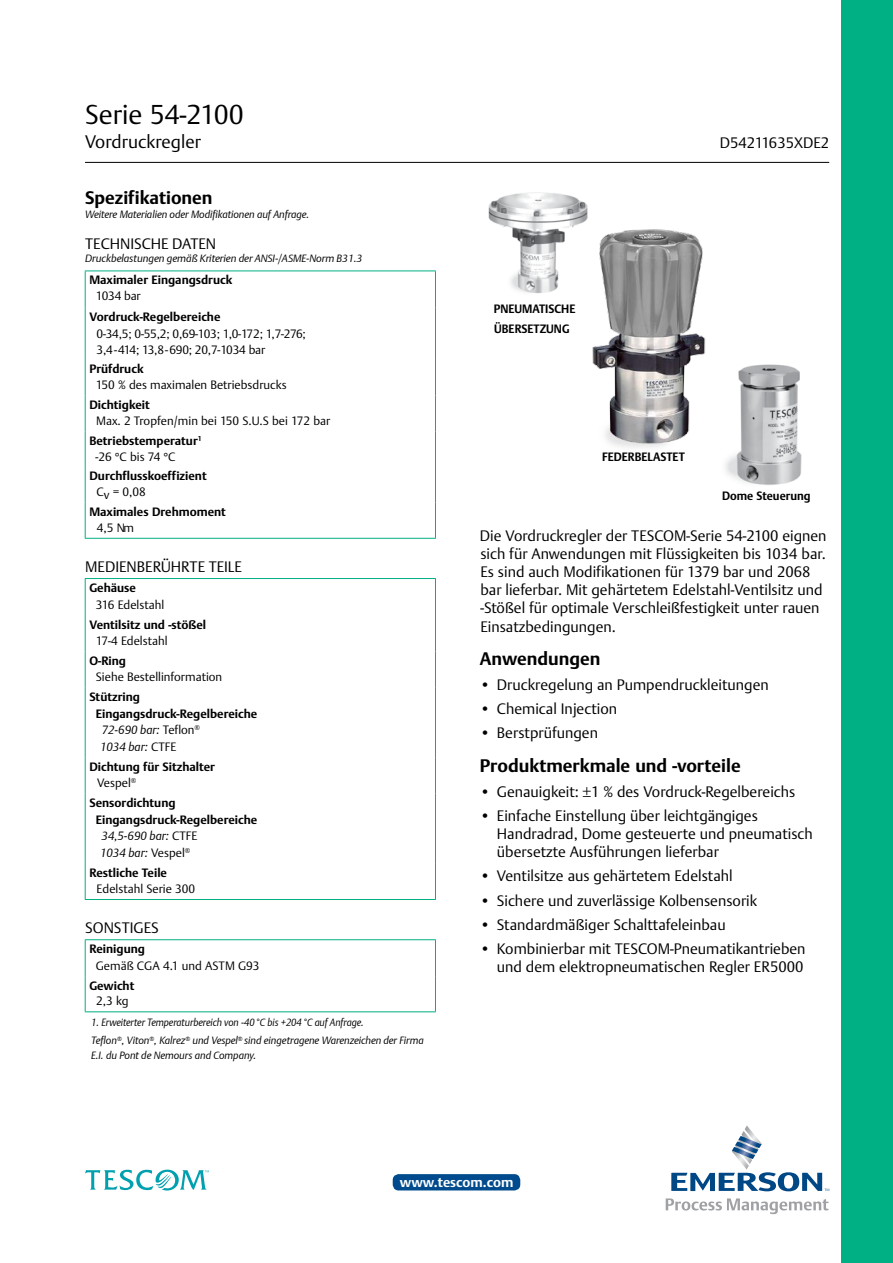
<style>
.page{position:relative;width:893px;height:1263px;background:#fff}
.page>*{position:absolute;margin:0;border:0;box-sizing:border-box;transform-origin:0 0}
.t1{font:300 27px "DTL Argo T";color:#000}
.t2{font:700 18px "DTL Argo T";color:#000}
.t3{font:300 18px "DTL Argo T";color:#000}
.t4{font:300 15px/18px "DTL Argo T";color:#000}
.t5{font:700 13.5px "DTL Argo T";color:#fff}
.t6{font:300 12px/15.8px "DTL Argo T";color:#000}
.t7{font:700 12px/16.5px "DTL Argo T";color:#000}
.t8{font:italic 12px/16.5px "DTL Argo T Light";color:#000}
.t9{font:700 12px/19.5px "DTL Argo T";color:#000;scale:.95 1}
.t10{font:italic 10.5px "DTL Argo T Light";letter-spacing:-.005em;color:#000}
.t11{font:italic 10.5px/18.5px "DTL Argo T Light";letter-spacing:-.005em;color:#000;scale:.95 1}
.s1{font-weight:700}
.s2{font-family:"DTL Argo T";font-weight:300;font-style:normal}
.s3{font-weight:300}
</style>
<div class="page">
<div style="left:842px;top:0;width:51px;height:1263px;background:#00b085"></div>
<hr style="left:85px;top:162px;width:744px;height:1px;background:#000">
<hr style="left:85px;top:271px;width:351px;height:1px;background:#00b085">
<hr style="left:435px;top:308px;width:1px;height:52px;background:#00b085">
<hr style="left:85px;top:538px;width:351px;height:1px;background:#00b085">
<hr style="left:85px;top:271px;width:1px;height:37px;background:#00b085">
<hr style="left:435px;top:271px;width:1px;height:37px;background:#00b085">
<hr style="left:85px;top:308px;width:1px;height:52px;background:#00b085">
<hr style="left:85px;top:360px;width:1px;height:36px;background:#00b085">
<hr style="left:435px;top:360px;width:1px;height:36px;background:#00b085">
<hr style="left:85px;top:396px;width:1px;height:35px;background:#00b085">
<hr style="left:435px;top:396px;width:1px;height:35px;background:#00b085">
<hr style="left:85px;top:431px;width:1px;height:36px;background:#00b085">
<hr style="left:435px;top:431px;width:1px;height:36px;background:#00b085">
<hr style="left:85px;top:467px;width:1px;height:36px;background:#00b085">
<hr style="left:435px;top:467px;width:1px;height:36px;background:#00b085">
<hr style="left:85px;top:503px;width:1px;height:35px;background:#00b085">
<hr style="left:435px;top:503px;width:1px;height:35px;background:#00b085">
<hr style="left:85px;top:578px;width:351px;height:1px;background:#00b085">
<hr style="left:85px;top:579px;width:1px;height:36px;background:#00b085">
<hr style="left:435px;top:579px;width:1px;height:36px;background:#00b085">
<hr style="left:85px;top:615px;width:1px;height:36px;background:#00b085">
<hr style="left:435px;top:615px;width:1px;height:36px;background:#00b085">
<hr style="left:85px;top:651px;width:1px;height:37px;background:#00b085">
<hr style="left:435px;top:651px;width:1px;height:37px;background:#00b085">
<hr style="left:85px;top:688px;width:1px;height:69px;background:#00b085">
<hr style="left:435px;top:688px;width:1px;height:69px;background:#00b085">
<hr style="left:85px;top:757px;width:1px;height:37px;background:#00b085">
<hr style="left:435px;top:757px;width:1px;height:37px;background:#00b085">
<hr style="left:85px;top:794px;width:1px;height:69px;background:#00b085">
<hr style="left:435px;top:794px;width:1px;height:69px;background:#00b085">
<hr style="left:85px;top:863px;width:1px;height:36px;background:#00b085">
<hr style="left:435px;top:863px;width:1px;height:36px;background:#00b085">
<hr style="left:85px;top:899px;width:351px;height:1px;background:#00b085">
<hr style="left:85px;top:939px;width:351px;height:1px;background:#00b085">
<hr style="left:85px;top:940px;width:1px;height:36px;background:#00b085">
<hr style="left:435px;top:940px;width:1px;height:36px;background:#00b085">
<hr style="left:85px;top:976px;width:1px;height:35px;background:#00b085">
<hr style="left:435px;top:976px;width:1px;height:35px;background:#00b085">
<hr style="left:85px;top:1011px;width:351px;height:1px;background:#00b085">
<img style="left:488px;top:192px;width:100px;height:101px">
<img style="left:571px;top:218px;width:135px;height:230px">
<img style="left:725px;top:364px;width:77px;height:121px">
<svg style="left:671px;top:1125px;width:158px;height:66px"></svg>
<svg style="left:666px;top:1198px;width:162px;height:16px"></svg>
<svg style="left:85px;top:1170px;width:124px;height:20px"></svg>
<div style="left:393px;top:1174px;width:127px;height:16px;background:#004b8d;border-radius:6px"></div>
<h1 class="t1" style="left:85px;top:98px;width:160px">Serie 54-2100</h1>
<p class="t3" style="left:85px;top:131px;width:117px">Vordruckregler</p>
<p class="t4" style="left:720px;top:133px;width:111px">D54211635XDE2</p>
<p class="t2" style="left:85px;top:187px;width:129px">Spezifikationen</p>
<p class="t10" style="left:85px;top:208px;width:226px">Weitere Materialien oder Modifikationen auf Anfrage.</p>
<p class="t4" style="left:85px;top:234px;width:132px">TECHNISCHE DATEN</p>
<p class="t10" style="left:85px;top:252px;width:279px">Druckbelastungen gemäß Kriterien der ANSI-/ASME-Norm B31.3</p>
<p class="t7" style="left:89px;top:272px;width:145px">Maximaler Eingangsdruck</p>
<p class="t6" style="left:96px;top:288px;width:46px">1034 bar</p>
<p class="t7" style="left:89px;top:309px;width:133px">Vordruck-Regelbereiche</p>
<p class="t6" style="left:97px;top:326px;width:211px">0-34,5; 0-55,2; 0,69-103; 1,0-172; 1,7-276;<br>3,4-414; 13,8-690; 20,7-1034 bar</p>
<p class="t7" style="left:89px;top:361px;width:56px">Prüfdruck</p>
<p class="t6" style="left:96px;top:377px;width:193px">150 % des maximalen Betriebsdrucks</p>
<p class="t7" style="left:89px;top:397px;width:62px">Dichtigkeit</p>
<p class="t6" style="left:89px;top:411px;width:242px;line-height:20px;text-indent:7px">Max. 2 Tropfen/min bei 150 S.U.S bei 172 bar<br><span class="s1">Betriebstemperatur</span><sup>1</sup></p>
<p class="t6" style="left:95px;top:448px;width:82px">-26 °C bis 74 °C</p>
<p class="t7" style="left:89px;top:468px;width:119px">Durchflusskoeffizient</p>
<p class="t6" style="left:97px;top:484px;width:51px">Cv = 0,08</p>
<p class="t7" style="left:89px;top:504px;width:138px">Maximales Drehmoment</p>
<p class="t6" style="left:97px;top:520px;width:39px">4,5 Nm</p>
<p class="t4" style="left:85px;top:558px;width:158px">MEDIENBERÜHRTE TEILE</p>
<p class="t7" style="left:89px;top:579px;width:48px">Gehäuse</p>
<p class="t6" style="left:96px;top:596px;width:70px">316 Edelstahl</p>
<p class="t7" style="left:89px;top:616px;width:118px">Ventilsitz und -stößel</p>
<p class="t6" style="left:96px;top:633px;width:73px">17-4 Edelstahl</p>
<p class="t7" style="left:89px;top:652px;width:38px">O-Ring</p>
<p class="t6" style="left:96px;top:669px;width:128px">Siehe Bestellinformation</p>
<p class="t7" style="left:96px;top:689px;width:163px;text-indent:-6px">Stützring<br>Eingangsdruck-Regelbereiche</p>
<p class="t8" style="left:100px;top:722px;width:102px">72-690 bar: <span class="s2">Teflon</span><sup>®<br></sup>1034 bar: <span class="s2">CTFE</span></p>
<p class="t7" style="left:97px;top:758px;width:120px;text-indent:-8px">Dichtung für Sitzhalter<br><span class="s3">Vespel</span><sup>®</sup></p>
<p class="t7" style="left:96px;top:795px;width:163px;text-indent:-6px">Sensordichtung<br>Eingangsdruck-Regelbereiche</p>
<p class="t8" style="left:100px;top:827px;width:99px">34,5-690 bar: <span class="s2">CTFE<br></span>1034 bar: <span class="s2">Vespel</span><sup>®</sup></p>
<p class="t7" style="left:89px;top:864px;width:79px">Restliche Teile</p>
<p class="t6" style="left:97px;top:881px;width:100px">Edelstahl Serie 300</p>
<p class="t4" style="left:85px;top:919px;width:75px">SONSTIGES</p>
<p class="t7" style="left:89px;top:941px;width:57px">Reinigung</p>
<p class="t6" style="left:96px;top:957px;width:165px">Gemäß CGA 4.1 und ASTM G93</p>
<p class="t7" style="left:89px;top:977px;width:46px">Gewicht</p>
<p class="t6" style="left:96px;top:993px;width:34px">2,3 kg</p>
<p class="t11" style="left:91px;top:1013px;width:352px">1. Erweiterter Temperaturbereich von -40 °C bis +204 °C auf Anfrage.<br>Teflon<sup>®</sup>, Viton<sup>®</sup>, Kalrez<sup>®</sup> und Vespel<sup>®</sup> sind eingetragene Warenzeichen der Firma</p>
<p class="t10" style="left:91px;top:1049px;width:167px">E.I. du Pont de Nemours and Company.</p>
<p class="t9" style="left:494px;top:299px;width:87px">PNEUMATISCHE<br>ÜBERSETZUNG</p>
<p class="t9" style="left:602px;top:447px;width:89px">FEDERBELASTET</p>
<p class="t9" style="left:722px;top:485px;width:95px">Dome Steuerung</p>
<p class="t4" style="left:480px;top:527px;width:348px">Die Vordruckregler der TESCOM-Serie 54-2100 eignen sich für Anwendungen mit Flüssigkeiten bis 1034 bar.<br>Es sind auch Modifikationen für 1379 bar und 2068 bar lieferbar. Mit gehärtetem Edelstahl-Ventilsitz und -Stößel für optimale Verschleißfestigkeit unter rauen Einsatzbedingungen.</p>
<p class="t2" style="left:480px;top:648px;width:122px">Anwendungen</p>
<p class="t4" style="left:480px;top:675px;width:290px">• Druckregelung an Pumpendruckleitungen</p>
<p class="t4" style="left:480px;top:699px;width:139px">• Chemical Injection</p>
<p class="t4" style="left:480px;top:724px;width:120px">• Berstprüfungen</p>
<p class="t2" style="left:480px;top:755px;width:262px">Produktmerkmale und -vorteile</p>
<p class="t4" style="left:480px;top:782px;width:317px">• Genauigkeit: ±1 % des Vordruck-Regelbereichs</p>
<p class="t4" style="left:497px;top:806px;width:317px;text-indent:-17px">• Einfache Einstellung über leichtgängiges<br>Handradrad, Dome gesteuerte und pneumatisch übersetzte Ausführungen lieferbar</p>
<p class="t4" style="left:480px;top:867px;width:254px">• Ventilsitze aus gehärtetem Edelstahl</p>
<p class="t4" style="left:480px;top:891px;width:279px">• Sichere und zuverlässige Kolbensensorik</p>
<p class="t4" style="left:480px;top:916px;width:247px">• Standardmäßiger Schalttafeleinbau</p>
<p class="t4" style="left:480px;top:940px;width:327px;text-align:right">• Kombinierbar mit TESCOM-Pneumatikantrieben und dem elektropneumatischen Regler ER5000</p>
<p class="t5" style="left:400px;top:1174px;width:115px">www.tescom.com</p>
</div>
